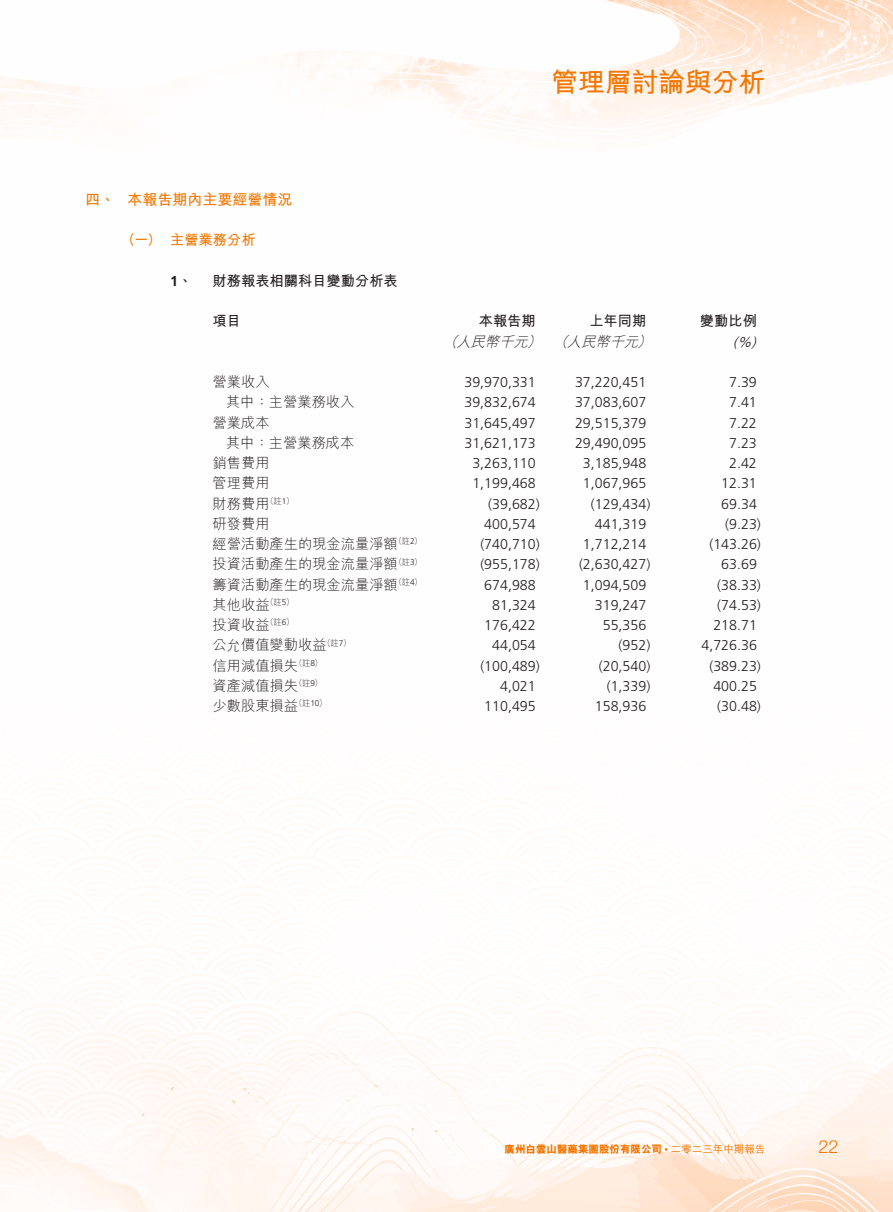
<style>
.page{position:relative;width:893px;height:1212px;background:#fff}
.page>*{position:absolute;margin:0;border:0;box-sizing:border-box;transform-origin:0 0}
.t1{font:700 27px "M Hei HK";letter-spacing:-.01em;color:#f47600}
.t2{font:300 18px "Helvetica Neue LT Std";color:#f47600}
.t3{font:700 15px "M Hei HK";color:#f47600}
.t4{font:300 14.25px "Frutiger LT Std";color:#231f20}
.t5{font:300 14.25px "M Hei HK";color:#231f20}
.t6{font:700 14.25px "M Hei HK";color:#231f20}
.t7{font:italic 300 14.25px "M Hei HK";color:#231f20}
.t8{font:700 14.25px "M Hei HK";color:#f47600}
.t9{font:italic 300 14.25px "Frutiger LT Std";color:#231f20}
.t10{font:800 10.5px "M Hei HK";color:#f47600}
.t11{font:500 10.5px "M Hei HK";color:#f47600}
.t12{font:300 8.25px "M Hei HK";color:#231f20}
.t13{font:300 condensed 7.5px "Helvetica Neue LT Std";color:#f47600}
.s1{font-family:"Frutiger LT Std"}
</style>
<div class="page">
<img style="left:0;top:0;width:893px;height:1212px">
<h1 class="t1" style="left:551px;top:63px;width:216px">管理層討論與分析</h1>
<p class="t3" style="left:85px;top:188px;width:31px">四、</p>
<p class="t3" style="left:128px;top:188px;width:167px">本報告期內主要經營情況</p>
<p class="t8" style="left:121px;top:230px;width:42px">（一）</p>
<p class="t8" style="left:170px;top:230px;width:87px">主營業務分析</p>
<p class="t6" style="left:170px;top:270px;width:24px">、<span class="s1">1</span></p>
<p class="t6" style="left:213px;top:270px;width:187px">財務報表相關科目變動分析表</p>
<p class="t6" style="left:213px;top:311px;width:30px">項目</p>
<p class="t5" style="left:213px;top:372px;width:58px">營業收入</p>
<p class="t5" style="left:226px;top:392px;width:130px">其中：主營業務收入</p>
<p class="t5" style="left:213px;top:412px;width:58px">營業成本</p>
<p class="t5" style="left:226px;top:432px;width:130px">其中：主營業務成本</p>
<p class="t5" style="left:213px;top:453px;width:58px">銷售費用</p>
<p class="t5" style="left:213px;top:473px;width:58px">管理費用</p>
<p class="t5" style="left:213px;top:493px;width:58px">財務費用</p>
<p class="t12" style="left:266px;top:495px;width:30px">（註 (<span class="s1">1</span></p>
<p class="t5" style="left:213px;top:513px;width:58px">研發費用</p>
<p class="t5" style="left:213px;top:534px;width:187px">經營活動產生的現金流量淨額</p>
<p class="t12" style="left:394px;top:535px;width:30px">（註 (<span class="s1">2</span></p>
<p class="t5" style="left:213px;top:554px;width:187px">投資活動產生的現金流量淨額</p>
<p class="t12" style="left:394px;top:556px;width:30px">（註 (<span class="s1">3</span></p>
<p class="t5" style="left:213px;top:574px;width:187px">籌資活動產生的現金流量淨額</p>
<p class="t12" style="left:394px;top:576px;width:30px">（註 (<span class="s1">4</span></p>
<p class="t5" style="left:213px;top:594px;width:58px">其他收益</p>
<p class="t12" style="left:266px;top:596px;width:30px">（註 (<span class="s1">5</span></p>
<p class="t5" style="left:213px;top:615px;width:58px">投資收益</p>
<p class="t12" style="left:266px;top:616px;width:30px">（註 (<span class="s1">6</span></p>
<p class="t5" style="left:213px;top:635px;width:115px">公允價值變動收益</p>
<p class="t12" style="left:323px;top:637px;width:30px">（註 (<span class="s1">7</span></p>
<p class="t5" style="left:213px;top:655px;width:87px">信用減值損失</p>
<p class="t12" style="left:294px;top:657px;width:30px">（註 (<span class="s1">8</span></p>
<p class="t5" style="left:213px;top:675px;width:87px">資產減值損失</p>
<p class="t12" style="left:294px;top:677px;width:30px">（註 (<span class="s1">9</span></p>
<p class="t5" style="left:213px;top:696px;width:87px">少數股東損益</p>
<p class="t12" style="left:294px;top:697px;width:34px">（註<span class="s1">10</span>(</p>
<p class="t6" style="left:479px;top:311px;width:58px">本報告期</p>
<p class="t6" style="left:589px;top:311px;width:58px">上年同期</p>
<p class="t7" style="left:443px;top:331px;width:21px">（</p>
<p class="t7" style="left:526px;top:331px;width:48px">）（</p>
<p class="t7" style="left:637px;top:331px;width:21px">(</p>
<p class="t7" style="left:456px;top:331px;width:78px">人民幣千元</p>
<p class="t7" style="left:567px;top:331px;width:78px">人民幣千元</p>
<p class="t4" style="left:464px;top:374px;width:73px">39,970,331</p>
<p class="t4" style="left:575px;top:374px;width:73px">37,220,451</p>
<p class="t4" style="left:464px;top:394px;width:73px">39,832,674</p>
<p class="t4" style="left:575px;top:394px;width:73px">37,083,607</p>
<p class="t4" style="left:464px;top:415px;width:73px">31,645,497</p>
<p class="t4" style="left:575px;top:415px;width:73px">29,515,379</p>
<p class="t4" style="left:464px;top:435px;width:73px">31,621,173</p>
<p class="t4" style="left:575px;top:435px;width:73px">29,490,095</p>
<p class="t4" style="left:472px;top:455px;width:65px">3,263,110</p>
<p class="t4" style="left:583px;top:455px;width:65px">3,185,948</p>
<p class="t4" style="left:472px;top:475px;width:65px">1,199,468</p>
<p class="t4" style="left:583px;top:475px;width:65px">1,067,965</p>
<p class="t4" style="left:488px;top:496px;width:53px">)39,682(</p>
<p class="t4" style="left:591px;top:496px;width:61px">)129,434(</p>
<p class="t4" style="left:484px;top:516px;width:53px">400,574</p>
<p class="t4" style="left:595px;top:516px;width:53px">441,319</p>
<p class="t4" style="left:480px;top:536px;width:61px">)740,710(</p>
<p class="t4" style="left:583px;top:536px;width:65px">1,712,214</p>
<p class="t4" style="left:480px;top:556px;width:61px">)955,178(</p>
<p class="t4" style="left:579px;top:556px;width:73px">)2,630,427(</p>
<p class="t4" style="left:484px;top:577px;width:53px">674,988</p>
<p class="t4" style="left:583px;top:577px;width:65px">1,094,509</p>
<p class="t4" style="left:492px;top:597px;width:45px">81,324</p>
<p class="t4" style="left:595px;top:597px;width:53px">319,247</p>
<p class="t4" style="left:484px;top:617px;width:53px">176,422</p>
<p class="t4" style="left:603px;top:617px;width:45px">55,356</p>
<p class="t4" style="left:492px;top:637px;width:45px">44,054</p>
<p class="t4" style="left:619px;top:637px;width:33px">)952(</p>
<p class="t4" style="left:480px;top:658px;width:61px">)100,489(</p>
<p class="t4" style="left:599px;top:658px;width:53px">)20,540(</p>
<p class="t4" style="left:500px;top:678px;width:37px">4,021</p>
<p class="t4" style="left:607px;top:678px;width:45px">)1,339(</p>
<p class="t4" style="left:484px;top:698px;width:53px">110,495</p>
<p class="t4" style="left:595px;top:698px;width:53px">158,936</p>
<p class="t6" style="left:700px;top:311px;width:58px">變動比例</p>
<p class="t9" style="left:733px;top:334px;width:24px">%)</p>
<p class="t9" style="left:751px;top:334px;width:10px">(</p>
<p class="t4" style="left:729px;top:374px;width:29px">7.39</p>
<p class="t4" style="left:729px;top:394px;width:29px">7.41</p>
<p class="t4" style="left:729px;top:415px;width:29px">7.22</p>
<p class="t4" style="left:729px;top:435px;width:29px">7.23</p>
<p class="t4" style="left:729px;top:455px;width:29px">2.42</p>
<p class="t4" style="left:721px;top:475px;width:37px">12.31</p>
<p class="t4" style="left:721px;top:496px;width:37px">69.34</p>
<p class="t4" style="left:725px;top:516px;width:37px">)9.23(</p>
<p class="t4" style="left:709px;top:536px;width:53px">)143.26(</p>
<p class="t4" style="left:721px;top:556px;width:37px">63.69</p>
<p class="t4" style="left:717px;top:577px;width:45px">)38.33(</p>
<p class="t4" style="left:717px;top:597px;width:45px">)74.53(</p>
<p class="t4" style="left:713px;top:617px;width:45px">218.71</p>
<p class="t4" style="left:701px;top:637px;width:57px">4,726.36</p>
<p class="t4" style="left:709px;top:658px;width:53px">)389.23(</p>
<p class="t4" style="left:713px;top:678px;width:45px">400.25</p>
<p class="t4" style="left:717px;top:698px;width:45px">)30.48(</p>
<p class="t11" style="left:671px;top:1142px;width:96px">二零二三年中期報告</p>
<p class="t10" style="left:505px;top:1142px;width:159px">廣州白雲山醫藥集團股份有限公司</p>
<p class="t13" style="left:665px;top:1145px;width:5px">•</p>
<p class="t2" style="left:818px;top:1135px;width:22px">22</p>
</div>
